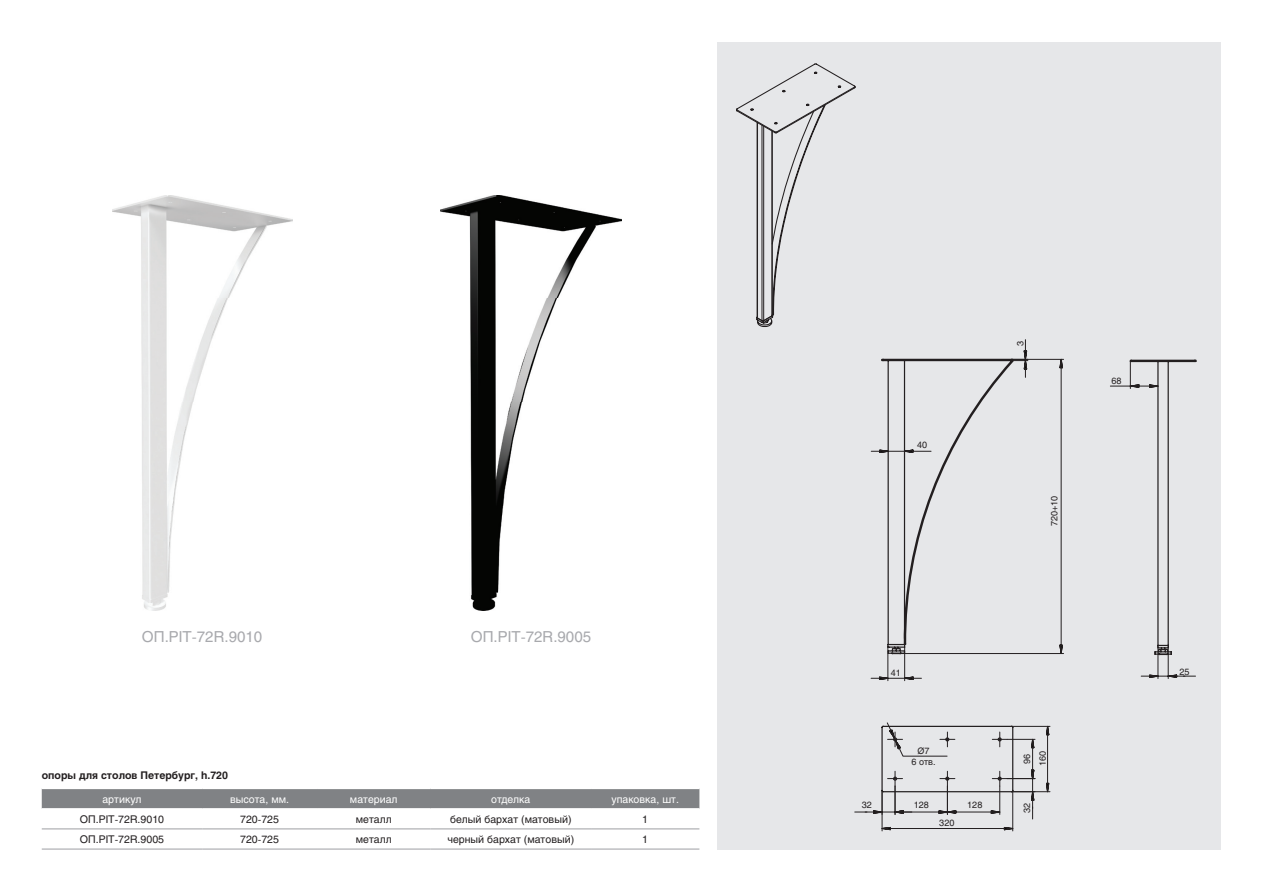
<style>
.page{position:relative;width:1263px;height:893px;background:#fff}
.page>*{position:absolute;margin:0;border:0;box-sizing:border-box;transform-origin:0 0}
.t1{font:15px "Helios";color:#a8a9ad}
.t2{font:10.5px "Helios";color:#231f20}
.t3{font:10.5px "Helios";color:#fff}
.t4{font:700 10.5px "Helios";color:#231f20}
.t5{font:9px/15.6px "Helios";color:#231f20}
.t6{font:9px "Arial";color:#231f20}
.s1{font-family:"Helios"}
</style>
<div class="page">
<div style="left:42px;top:789px;width:657px;height:19px;background:#808285"></div>
<hr style="left:42px;top:828px;width:160px;height:1px;background:#a8a9ad">
<hr style="left:202px;top:828px;width:115px;height:1px;background:#a8a9ad">
<hr style="left:317px;top:828px;width:114px;height:1px;background:#a8a9ad">
<hr style="left:431px;top:828px;width:160px;height:1px;background:#a8a9ad">
<hr style="left:591px;top:828px;width:108px;height:1px;background:#a8a9ad">
<hr style="left:42px;top:848px;width:160px;height:2px;background:#a8a9ad">
<hr style="left:202px;top:848px;width:115px;height:2px;background:#a8a9ad">
<hr style="left:317px;top:848px;width:114px;height:2px;background:#a8a9ad">
<hr style="left:431px;top:848px;width:160px;height:2px;background:#a8a9ad">
<hr style="left:591px;top:848px;width:108px;height:2px;background:#a8a9ad">
<div style="left:717px;top:43px;width:503px;height:807px;background:#e6e7e9"></div>
<svg style="left:736px;top:63px;width:119px;height:264px"></svg>
<hr style="left:763px;top:126px;width:1px;height:195px;background:#231f20">
<hr style="left:761px;top:125px;width:1px;height:196px;background:#231f20">
<hr style="left:771px;top:131px;width:1px;height:185px;background:#231f20">
<hr style="left:772px;top:131px;width:1px;height:184px;background:#231f20">
<hr style="left:757px;top:122px;width:1px;height:196px;background:#231f20">
<svg style="left:854px;top:725px;width:196px;height:106px"></svg>
<svg style="left:879px;top:681px;width:157px;height:102px"></svg>
<svg style="left:870px;top:359px;width:52px;height:322px"></svg>
<svg style="left:900px;top:359px;width:239px;height:299px"></svg>
<svg style="left:1110px;top:361px;width:86px;height:318px"></svg>
<img style="left:441px;top:195px;width:180px;height:416px">
<img style="left:112px;top:195px;width:180px;height:416px">
<h1 class="t1" style="left:142px;top:628px;width:122px">оп.PIT-72R.9010</h1>
<h1 class="t1" style="left:471px;top:628px;width:122px">оп.PIT-72R.9005</h1>
<p class="t4" style="left:42px;top:769px;width:188px">опоры для столов петербург, h.720</p>
<p class="t3" style="left:102px;top:793px;width:41px">артикул</p>
<p class="t3" style="left:230px;top:793px;width:60px">высота, мм.</p>
<p class="t3" style="left:350px;top:793px;width:49px">материал</p>
<p class="t3" style="left:491px;top:793px;width:41px">отделка</p>
<p class="t3" style="left:611px;top:793px;width:69px">упаковка, шт.</p>
<p class="t2" style="left:80px;top:813px;width:86px">оп.PIT-72R.9010</p>
<p class="t2" style="left:240px;top:813px;width:40px">720-725</p>
<p class="t2" style="left:356px;top:813px;width:37px">металл</p>
<p class="t2" style="left:450px;top:813px;width:123px">белый бархат (матовый)</p>
<p class="t2" style="left:642px;top:813px;width:7px">1</p>
<p class="t2" style="left:80px;top:833px;width:86px">оп.PIT-72R.9005</p>
<p class="t2" style="left:240px;top:833px;width:40px">720-725</p>
<p class="t2" style="left:356px;top:833px;width:37px">металл</p>
<p class="t2" style="left:447px;top:833px;width:128px">черный бархат (матовый)</p>
<p class="t2" style="left:642px;top:833px;width:7px">1</p>
<p class="t5" style="left:917px;top:437px;width:12px">40</p>
<p class="t5" style="left:1012px;top:346px;width:7px;rotate:-90deg">3</p>
<p class="t5" style="left:1046px;top:526px;width:32px;rotate:-90deg">720+10</p>
<p class="t5" style="left:1111px;top:373px;width:12px">68</p>
<p class="t5" style="left:891px;top:665px;width:12px">41</p>
<p class="t6" style="left:917px;top:745px;width:14px">Ø<span class="s1">7</span></p>
<p class="t5" style="left:911px;top:754px;width:26px">6 отв.</p>
<p class="t5" style="left:1019px;top:766px;width:17px;rotate:-90deg">96<br>160</p>
<p class="t5" style="left:914px;top:797px;width:17px">128</p>
<p class="t5" style="left:967px;top:797px;width:17px">128</p>
<p class="t5" style="left:862px;top:797px;width:12px">32</p>
<p class="t5" style="left:1019px;top:813px;width:12px;rotate:-90deg">32</p>
<p class="t5" style="left:939px;top:815px;width:17px">320</p>
<p class="t5" style="left:1179px;top:663px;width:12px">25</p>
</div>
